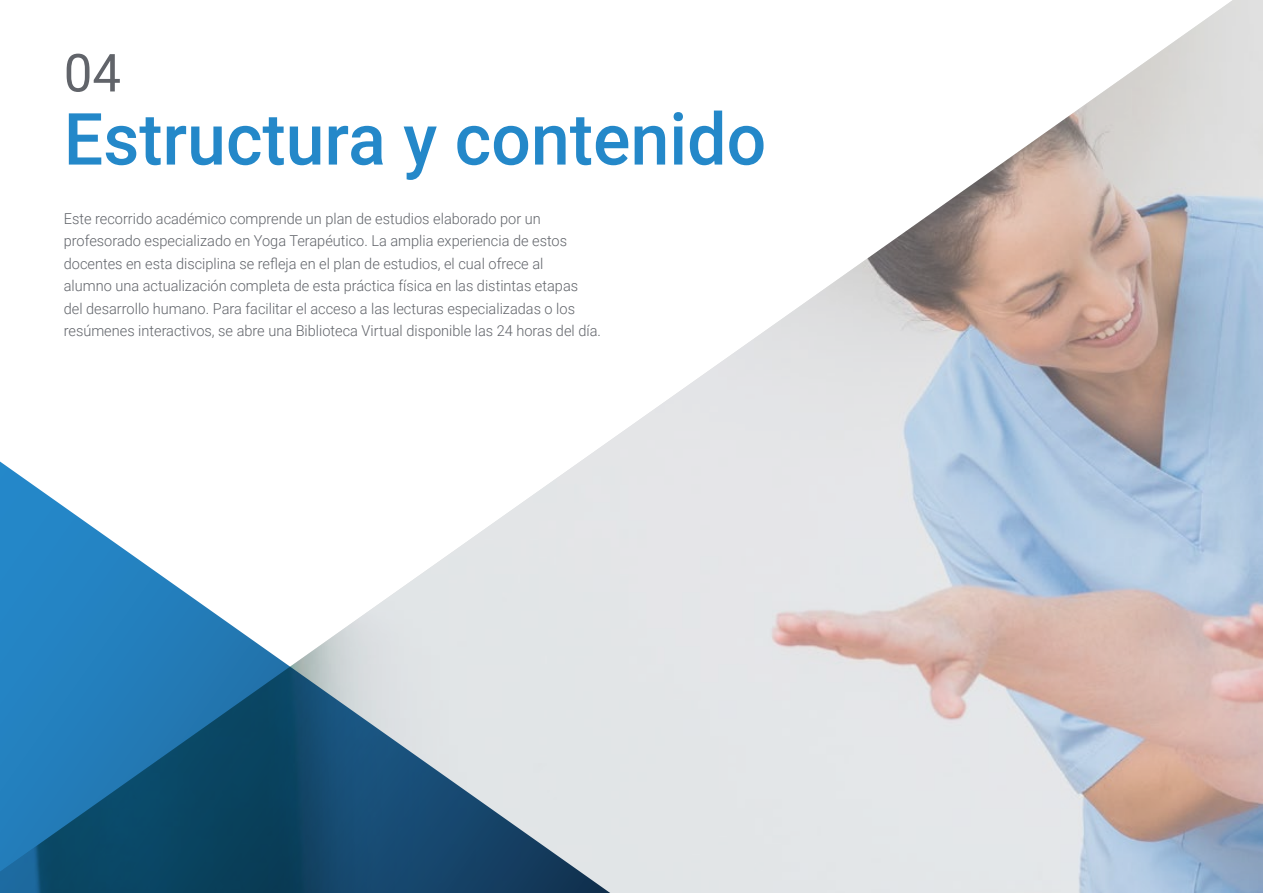
<style>
.page{position:relative;width:1263px;height:893px;background:#fff}
.page>*{position:absolute;margin:0;border:0;box-sizing:border-box;transform-origin:0 0}
.t1{font:500 72px "Roboto";color:#2488c9}
.t2{font:52.5px "Roboto";color:#61646a}
.t3{font:300 15px/22.5px "Roboto";color:#61646a}
</style>
<div class="page">
<img style="left:602px;top:0;width:661px;height:893px">
<svg style="left:0;top:446px;width:640px;height:447px"></svg>
<h2 class="t2" style="left:64px;top:36px;width:59px">04</h2>
<h1 class="t1" style="left:64px;top:89px;width:704px">Estructura y contenido</h1>
<p class="t3" style="left:64px;top:207px;width:539px">Este recorrido académico comprende un plan de estudios elaborado por un profesorado especializado en Yoga Terapéutico. La amplia experiencia de estos docentes en esta disciplina se refleja en el plan de estudios, el cual ofrece al<br>alumno una actualización completa de esta práctica física en las distintas etapas<br>del desarrollo humano. Para facilitar el acceso a las lecturas especializadas o los resúmenes interactivos, se abre una Biblioteca Virtual disponible las 24 horas del día.</p>
</div>
